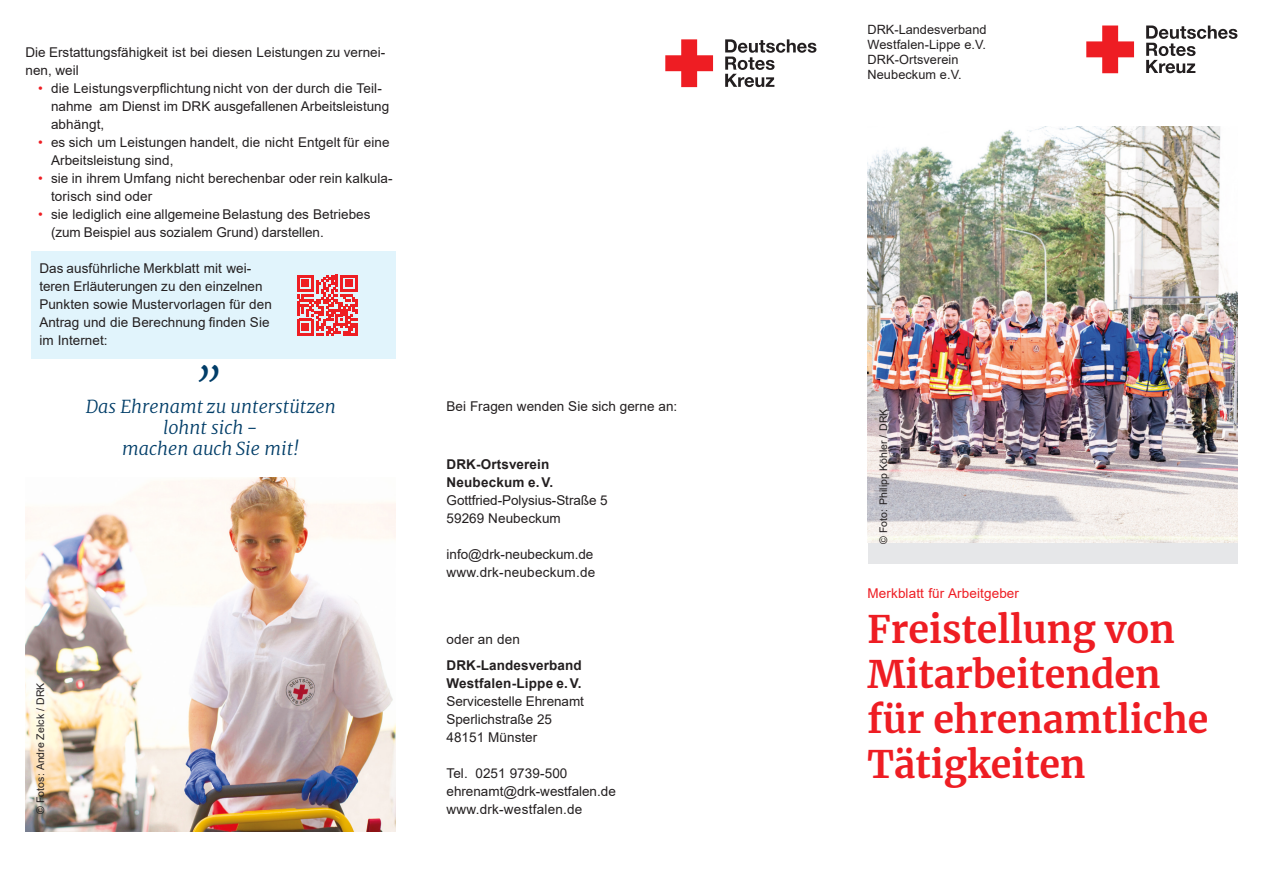
<style>
.page{position:relative;width:1263px;height:893px;background:#fff}
.page>*{position:absolute;margin:0;border:0;box-sizing:border-box;transform-origin:0 0}
.t1{font:italic 300 45px "Merriweather";color:#003d68}
.t2{font:700 37.5px/45px "Merriweather";color:#ee1d23}
.t3{font:italic 300 18px/21px "Merriweather";color:#003d68;text-align:center}
.t4{font:13.5px/18px "Arial";letter-spacing:.005em;color:#231f20}
.t5{font:700 13.5px/18px "Arial";letter-spacing:.01em;color:#231f20}
.t6{font:13.5px "Arial";letter-spacing:.01em;color:#ee1d23}
.t7{font:12.75px/15px "Arial";letter-spacing:.005em;color:#231f20}
.t8{font:10.5px "Arial";letter-spacing:.005em;color:#231f20}
.s1{color:#ee1d23}
</style>
<div class="page">
<div style="left:31px;top:251px;width:364px;height:107px;background:#e1f4fc"></div>
<svg style="left:297px;top:275px;width:61px;height:61px"></svg>
<img style="left:26px;top:477px;width:369px;height:354px">
<div style="left:867px;top:126px;width:370px;height:438px;background:#e6e7e9"></div>
<img style="left:867px;top:126px;width:370px;height:416px">
<svg style="left:1086px;top:26px;width:48px;height:47px"></svg>
<svg style="left:1146px;top:26px;width:91px;height:47px"></svg>
<svg style="left:665px;top:39px;width:48px;height:48px"></svg>
<svg style="left:725px;top:39px;width:91px;height:48px"></svg>
<p class="t4" style="left:26px;top:45px;width:361px">Die Erstattungsfähigkeit ist bei diesen Leistungen zu vernei&shy;nen, weil</p>
<p class="t4" style="left:51px;top:81px;width:340px;text-indent:-13px"><span class="s1">•</span> die Leistungsverpflichtung nicht von der durch die Teil&shy;nahme am Dienst im DRK ausgefallenen Arbeitsleistung abhängt,</p>
<p class="t4" style="left:51px;top:135px;width:340px;text-indent:-13px"><span class="s1">•</span> es sich um Leistungen handelt, die nicht Entgelt für eine<br>Arbeitsleistung sind,</p>
<p class="t4" style="left:51px;top:171px;width:343px;text-indent:-13px"><span class="s1">•</span> sie in ihrem Umfang nicht berechenbar oder rein kalkula&shy;torisch sind oder</p>
<p class="t4" style="left:51px;top:207px;width:321px;text-indent:-13px"><span class="s1">•</span> sie lediglich eine allgemeine Belastung des Betriebes (zum Beispiel aus sozialem Grund) darstellen.</p>
<p class="t4" style="left:39px;top:261px;width:234px">Das ausführliche Merkblatt mit wei&shy;teren Erläuterungen zu den einzelnen<br>Punkten sowie Mustervorlagen für den<br>Antrag und die Berechnung finden Sie im Internet:</p>
<h1 class="t1" style="left:198px;top:327px;width:27px">„</h1>
<h3 class="t3" style="left:86px;top:396px;width:252px">Das Ehrenamt zu unterstützen lohnt sich -<br>machen auch Sie mit!</h3>
<p class="t4" style="left:446px;top:399px;width:232px">Bei Fragen wenden Sie sich gerne an:</p>
<p class="t5" style="left:447px;top:457px;width:108px">DRK-Ortsverein<br>Neubeckum e.V.</p>
<p class="t4" style="left:447px;top:493px;width:163px">Gottfried-Polysius-Straße 5<br>59269 Neubeckum</p>
<p class="t4" style="left:447px;top:547px;width:150px">info@drk-neubeckum.de www.drk-neubeckum.de</p>
<p class="t8" style="left:37px;top:814px;width:133px;rotate:-90deg">© Fotos: Andre Zelck / DRK</p>
<p class="t4" style="left:446px;top:631px;width:75px">oder an den</p>
<p class="t5" style="left:446px;top:658px;width:137px">DRK-Landesverband<br>Westfalen-Lippe e.V.</p>
<p class="t4" style="left:446px;top:694px;width:139px">Servicestelle Ehrenamt<br>Sperlichstraße 25<br>48151 Münster</p>
<p class="t4" style="left:446px;top:766px;width:171px">Tel. 0251 9739-500 ehrenamt@drk-westfalen.de www.drk-westfalen.de</p>
<p class="t7" style="left:867px;top:23px;width:121px">DRK-Landesverband<br>Westfalen-Lippe e.V.<br>DRK-Ortsverein<br>Neubeckum e.V.</p>
<p class="t8" style="left:879px;top:544px;width:137px;rotate:-90deg">© Foto: Philipp Köhler / DRK</p>
<p class="t6" style="left:867px;top:588px;width:153px">Merkblatt für Arbeitgeber</p>
<h2 class="t2" style="left:867px;top:607px;width:342px">Freistellung von<br>Mitarbeitenden für ehrenamtliche<br>Tätigkeiten</h2>
</div>
